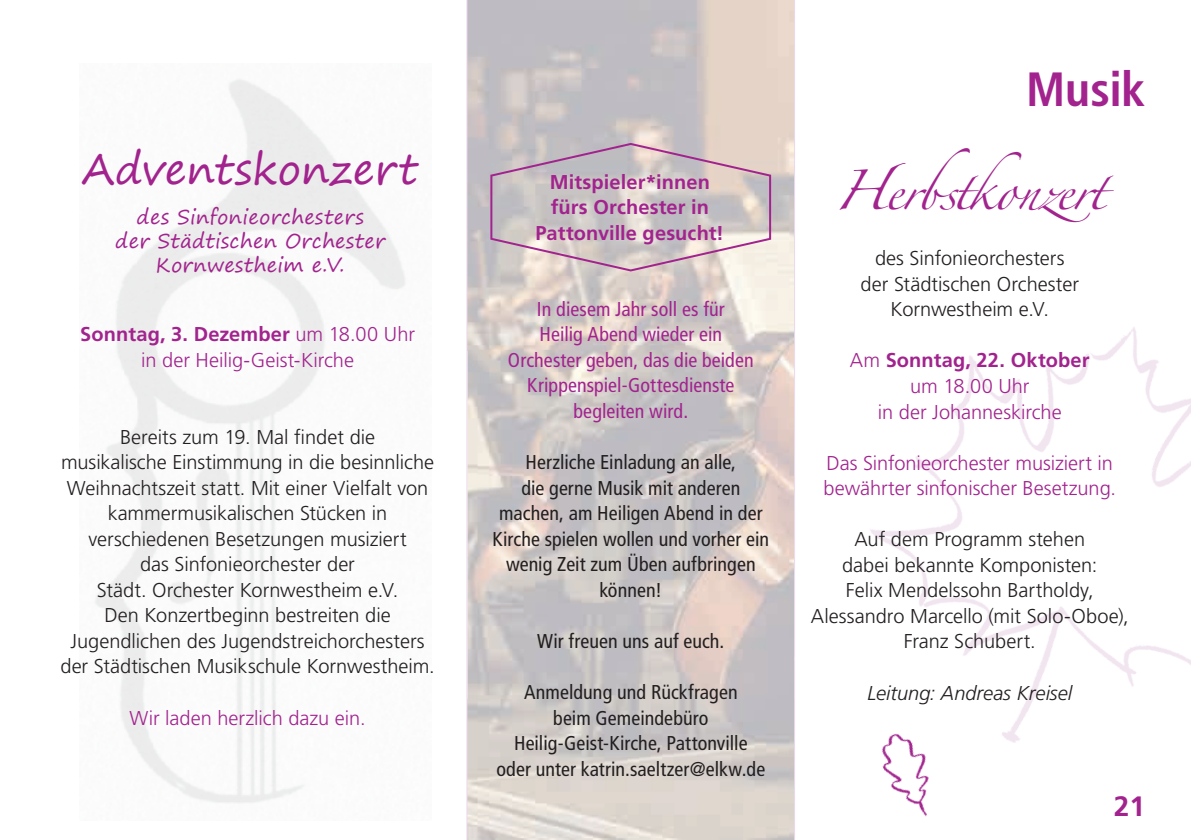
<style>
.page{position:relative;width:1191px;height:840px;background:#fff}
.page>*{position:absolute;margin:0;border:0;box-sizing:border-box;transform-origin:0 0}
.t1{font:700 condensed 48px "Frutiger LT Std";color:#a2238e}
.t2{font:42px "Segoe Print";letter-spacing:.005em;color:#a2238e}
.t3{font:36px "Zapfino";letter-spacing:-.055em;color:#a2238e}
.t4{font:700 28px "Frutiger LT Std";color:#a2238e}
.t5{font:300 20px/25.6px "Frutiger LT Std";color:#231f20;text-align:center}
.t6{font:condensed 20px/25.6px "Frutiger LT Std";letter-spacing:.005em;color:#231f20;text-align:center}
.t7{font:300 20px/25.6px "Frutiger LT Std";letter-spacing:-.005em;color:#a2238e;text-align:center}
.t8{font:condensed 20px/25.6px "Frutiger LT Std";letter-spacing:.005em;color:#a2238e;text-align:center}
.t9{font:20px/24px "Segoe Print";letter-spacing:.015em;color:#a2238e;text-align:center}
.t10{font:700 20px/25.6px "Frutiger LT Std";letter-spacing:.005em;color:#a2238e;text-align:center}
.t11{font:italic 300 20px "Frutiger LT Std";color:#231f20}
.s1{font-weight:700}
</style>
<div class="page">
<img style="left:870px;top:327px;width:321px;height:416px">
<img style="left:870px;top:719px;width:84px;height:98px">
<svg style="left:466px;top:0;width:329px;height:839px;background:#d0c9c7"></svg>
<svg style="left:490px;top:143px;width:281px;height:128px;background:#cfc4c5"></svg>
<h2 class="t2" style="left:82px;top:131px;width:338px">Adventskonzert</h2>
<p class="t9" style="left:115px;top:204px;width:272px">des Sinfonieorchesters<br>der Städtischen Orchester<br>Kornwestheim e.V.</p>
<p class="t7" style="left:80px;top:322px;width:336px"><span class="s1">Sonntag, 3. Dezember</span> um 18.00 Uhr in der Heilig-Geist-Kirche</p>
<p class="t5" style="left:60px;top:424px;width:376px">Bereits zum 19. Mal findet die<br>musikalische Einstimmung in die besinnliche Weihnachtszeit statt. Mit einer Vielfalt von kammermusikalischen Stücken in verschiedenen Besetzungen musiziert<br>das Sinfonieorchester der<br>Städt. Orchester Kornwestheim e.V.<br>Den Konzertbeginn bestreiten die Jugendlichen des Jugendstreichorchesters der Städtischen Musikschule Kornwestheim.</p>
<p class="t7" style="left:130px;top:704px;width:238px">Wir laden herzlich dazu ein.</p>
<p class="t10" style="left:535px;top:169px;width:190px">Mitspieler*innen fürs Orchester in<br>Pattonville gesucht!</p>
<p class="t8" style="left:508px;top:296px;width:247px">In diesem Jahr soll es für<br>Heilig Abend wieder ein<br>Orchester geben, das die beiden<br>Krippenspiel-Gottesdienste begleiten wird.</p>
<p class="t6" style="left:492px;top:449px;width:278px">Herzliche Einladung an alle,<br>die gerne Musik mit anderen machen, am Heiligen Abend in der<br>Kirche spielen wollen und vorher ein wenig Zeit zum Üben aufbringen können!</p>
<p class="t6" style="left:537px;top:628px;width:189px">Wir freuen uns auf euch.</p>
<p class="t6" style="left:496px;top:679px;width:270px">Anmeldung und Rückfragen<br>beim Gemeindebüro<br>Heilig-Geist-Kirche, Pattonville oder unter katrin.saeltzer@elkw.de</p>
<h1 class="t1" style="left:1026px;top:60px;width:121px">Musik</h1>
<h3 class="t3" style="left:834px;top:175px;width:272px">Herbstkonzert</h3>
<p class="t5" style="left:860px;top:246px;width:220px">des Sinfonieorchesters der Städtischen Orchester<br>Kornwestheim e.V.</p>
<p class="t7" style="left:850px;top:348px;width:241px">Am <span class="s1">Sonntag, 22. Oktober </span>um 18.00 Uhr<br>in der Johanneskirche</p>
<p class="t7" style="left:823px;top:450px;width:294px;text-align:left">Das Sinfonieorchester musiziert in bewährter sinfonischer Besetzung.</p>
<p class="t5" style="left:811px;top:526px;width:319px">Auf dem Programm stehen<br>dabei bekannte Komponisten:<br>Felix Mendelssohn Bartholdy,<br>Alessandro Marcello (mit Solo-Oboe),<br>Franz Schubert.</p>
<p class="t11" style="left:867px;top:680px;width:206px">Leitung: Andreas Kreisel</p>
<h3 class="t4" style="left:1113px;top:789px;width:33px">21</h3>
</div>
